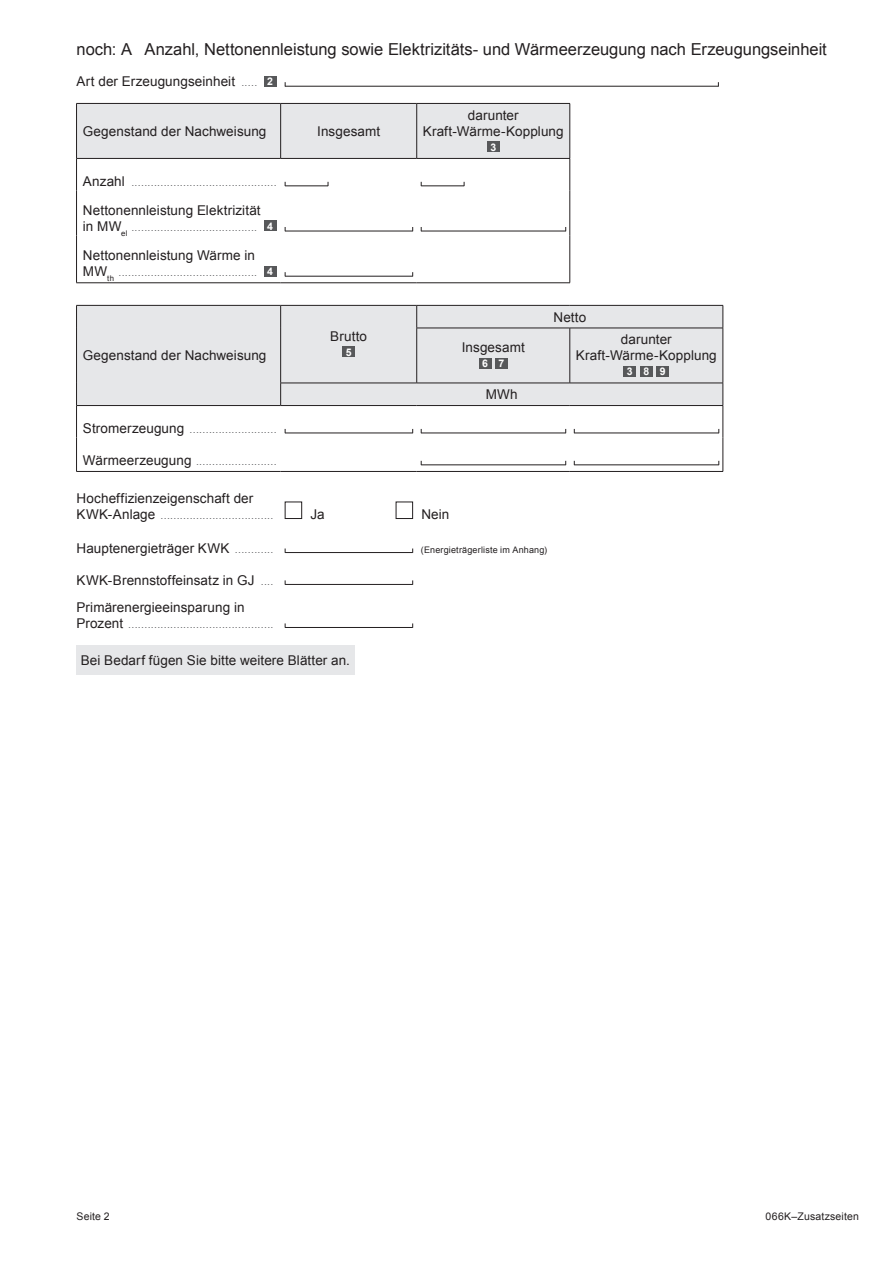
<style>
.page{position:relative;width:893px;height:1263px;background:#fff}
.page>*{position:absolute;margin:0;border:0;box-sizing:border-box;transform-origin:0 0}
.t1{font:16.5px "Arial";color:#231f20}
.t2{font:13.5px/16.2px "Arial";letter-spacing:.005em;color:#231f20;text-align:center}
.t3{font:10.5px "Arial";color:#6c6d70}
.t4{font:10.5px "Arial";letter-spacing:.015em;color:#231f20}
.t5{font:700 10.5px "Arial";color:#fff}
.t6{font:9px "Arial";letter-spacing:.02em;color:#231f20}
.s1{font-size:10.5px;color:#6c6d70}
.s2{font-weight:700;font-size:10.5px;color:#fff}
.s3{font-size:13.5px;color:#231f20}
.s4{font-weight:700;color:#fff}
</style>
<div class="page">
<svg style="left:77px;top:103px;width:646px;height:302px;fill:#e6e7e9"></svg>
<hr style="left:76px;top:305px;width:205px;height:1px;background:#231f20">
<svg style="left:76px;top:306px;width:1px;height:22px"></svg>
<hr style="left:281px;top:305px;width:136px;height:1px;background:#231f20">
<svg style="left:280px;top:306px;width:1px;height:22px"></svg>
<hr style="left:76px;top:328px;width:1px;height:55px;background:#231f20">
<hr style="left:280px;top:328px;width:1px;height:55px;background:#231f20">
<svg style="left:76px;top:383px;width:1px;height:22px"></svg>
<hr style="left:417px;top:305px;width:153px;height:1px;background:#231f20">
<svg style="left:416px;top:306px;width:1px;height:22px"></svg>
<hr style="left:570px;top:305px;width:153px;height:1px;background:#231f20">
<svg style="left:723px;top:306px;width:1px;height:22px"></svg>
<hr style="left:416px;top:328px;width:154px;height:1px;background:#231f20">
<hr style="left:416px;top:328px;width:1px;height:55px;background:#231f20">
<hr style="left:570px;top:328px;width:153px;height:1px;background:#231f20">
<hr style="left:570px;top:328px;width:1px;height:55px;background:#231f20">
<hr style="left:723px;top:328px;width:1px;height:55px;background:#231f20">
<hr style="left:280px;top:383px;width:137px;height:1px;background:#231f20">
<svg style="left:280px;top:383px;width:1px;height:22px"></svg>
<hr style="left:417px;top:383px;width:153px;height:1px;background:#231f20">
<hr style="left:570px;top:383px;width:153px;height:1px;background:#231f20">
<hr style="left:76px;top:405px;width:205px;height:1px;background:#231f20">
<hr style="left:76px;top:406px;width:1px;height:31px;background:#231f20">
<hr style="left:281px;top:405px;width:136px;height:1px;background:#231f20">
<hr style="left:417px;top:405px;width:153px;height:1px;background:#231f20">
<hr style="left:570px;top:405px;width:153px;height:1px;background:#231f20">
<hr style="left:76px;top:437px;width:1px;height:34px;background:#231f20">
<hr style="left:76px;top:471px;width:205px;height:1px;background:#231f20">
<hr style="left:281px;top:471px;width:136px;height:1px;background:#231f20">
<hr style="left:417px;top:471px;width:153px;height:1px;background:#231f20">
<hr style="left:570px;top:471px;width:153px;height:1px;background:#231f20">
<hr style="left:76px;top:103px;width:205px;height:1px;background:#231f20">
<hr style="left:76px;top:104px;width:1px;height:54px;background:#231f20">
<hr style="left:281px;top:103px;width:136px;height:1px;background:#231f20">
<hr style="left:280px;top:104px;width:1px;height:54px;background:#231f20">
<hr style="left:417px;top:103px;width:153px;height:1px;background:#231f20">
<hr style="left:416px;top:104px;width:1px;height:54px;background:#231f20">
<hr style="left:570px;top:104px;width:1px;height:54px;background:#231f20">
<hr style="left:76px;top:158px;width:205px;height:1px;background:#231f20">
<hr style="left:76px;top:159px;width:1px;height:31px;background:#231f20">
<hr style="left:281px;top:158px;width:136px;height:1px;background:#231f20">
<hr style="left:417px;top:158px;width:153px;height:1px;background:#231f20">
<hr style="left:570px;top:159px;width:1px;height:31px;background:#231f20">
<hr style="left:76px;top:190px;width:1px;height:45px;background:#231f20">
<hr style="left:570px;top:190px;width:1px;height:45px;background:#231f20">
<hr style="left:76px;top:235px;width:1px;height:48px;background:#231f20">
<hr style="left:570px;top:235px;width:1px;height:48px;background:#231f20">
<hr style="left:76px;top:282px;width:205px;height:1px;background:#231f20">
<hr style="left:281px;top:282px;width:136px;height:1px;background:#231f20">
<hr style="left:417px;top:282px;width:153px;height:1px;background:#231f20">
<svg style="left:723px;top:383px;width:1px;height:22px"></svg>
<hr style="left:723px;top:406px;width:1px;height:31px;background:#231f20">
<hr style="left:723px;top:437px;width:1px;height:34px;background:#231f20">
<div style="left:264px;top:76px;width:12px;height:10px;background:#57585a"></div>
<hr style="left:285px;top:86px;width:434px;height:1px;background:#231f20">
<div style="left:487px;top:141px;width:13px;height:11px;background:#57585a"></div>
<div style="left:285px;top:163px;width:43px;height:23px;background:#fff"></div>
<hr style="left:285px;top:186px;width:43px;height:1px;background:#231f20">
<div style="left:421px;top:163px;width:43px;height:23px;background:#fff"></div>
<hr style="left:421px;top:186px;width:43px;height:1px;background:#231f20">
<div style="left:264px;top:221px;width:12px;height:10px;background:#57585a"></div>
<div style="left:285px;top:208px;width:128px;height:23px;background:#fff"></div>
<hr style="left:285px;top:231px;width:128px;height:1px;background:#231f20">
<div style="left:421px;top:208px;width:145px;height:23px;background:#fff"></div>
<hr style="left:421px;top:231px;width:145px;height:1px;background:#231f20">
<div style="left:264px;top:266px;width:12px;height:10px;background:#57585a"></div>
<div style="left:285px;top:253px;width:128px;height:23px;background:#fff"></div>
<hr style="left:285px;top:276px;width:128px;height:1px;background:#231f20">
<div style="left:342px;top:347px;width:13px;height:10px;background:#57585a"></div>
<div style="left:479px;top:358px;width:12px;height:10px;background:#57585a"></div>
<div style="left:495px;top:358px;width:13px;height:10px;background:#57585a"></div>
<div style="left:623px;top:366px;width:13px;height:11px;background:#57585a"></div>
<div style="left:640px;top:366px;width:13px;height:11px;background:#57585a"></div>
<div style="left:656px;top:366px;width:13px;height:11px;background:#57585a"></div>
<hr style="left:285px;top:433px;width:128px;height:1px;background:#231f20">
<hr style="left:421px;top:433px;width:145px;height:1px;background:#231f20">
<hr style="left:574px;top:433px;width:145px;height:1px;background:#231f20">
<hr style="left:421px;top:465px;width:145px;height:1px;background:#231f20">
<hr style="left:574px;top:465px;width:145px;height:1px;background:#231f20">
<div style="left:285px;top:502px;width:17px;height:17px;border:1px solid #231f20"></div>
<div style="left:396px;top:502px;width:17px;height:17px;border:1px solid #231f20"></div>
<hr style="left:285px;top:552px;width:128px;height:1px;background:#231f20">
<hr style="left:285px;top:584px;width:128px;height:1px;background:#231f20">
<hr style="left:285px;top:627px;width:128px;height:1px;background:#231f20">
<div style="left:77px;top:645px;width:278px;height:29px;background:#e6e7e9"></div>
<p class="t1" style="left:77px;top:38px;width:752px">noch: A Anzahl, Nettonennleistung sowie Elektrizitäts- und Wärmeerzeugung nach Erzeugungseinheit</p>
<p class="t2" style="left:77px;top:74px;width:198px">Art der Erzeugungseinheit <span class="s1">.....</span> <span class="s2">2</span></p>
<p class="t2" style="left:83px;top:123px;width:185px">Gegenstand der Nachweisung</p>
<p class="t2" style="left:317px;top:123px;width:64px">Insgesamt</p>
<p class="t2" style="left:423px;top:107px;width:142px">darunter<br>Kraft-Wärme-Kopplung</p>
<p class="t5" style="left:490px;top:140px;width:7px">3</p>
<p class="t3" style="left:83px;top:175px;width:195px"><span class="s3">Anzahl</span> .............................................</p>
<p class="t2" style="left:83px;top:202px;width:179px">Nettonennleistung Elektrizität</p>
<p class="t3" style="left:83px;top:221px;width:192px"><span class="s3">in MW</span><sub>el</sub> ....................................... <span class="s4">4</span></p>
<p class="t2" style="left:83px;top:247px;width:174px">Nettonennleistung Wärme in</p>
<p class="t3" style="left:83px;top:266px;width:192px"><span class="s3">MW</span><sub>th</sub> ........................................... <span class="s4">4</span></p>
<p class="t2" style="left:83px;top:348px;width:185px">Gegenstand der Nachweisung</p>
<p class="t2" style="left:330px;top:328px;width:38px">Brutto</p>
<p class="t5" style="left:346px;top:345px;width:7px">5</p>
<p class="t2" style="left:462px;top:340px;width:64px">Insgesamt</p>
<p class="t5" style="left:482px;top:356px;width:24px">6 7</p>
<p class="t2" style="left:486px;top:386px;width:33px">MWh</p>
<p class="t2" style="left:553px;top:309px;width:34px">Netto</p>
<p class="t2" style="left:576px;top:331px;width:142px">darunter<br>Kraft-Wärme-Kopplung</p>
<p class="t5" style="left:627px;top:364px;width:40px">389</p>
<p class="t3" style="left:83px;top:423px;width:195px"><span class="s3">Stromerzeugung</span> ...........................</p>
<p class="t3" style="left:83px;top:454px;width:195px"><span class="s3">Wärmeerzeugung</span> .........................</p>
<p class="t2" style="left:77px;top:490px;width:178px">Hocheffizienzeigenschaft der</p>
<p class="t3" style="left:77px;top:508px;width:198px"><span class="s3">KWK-Anlage</span> ...................................</p>
<p class="t2" style="left:310px;top:506px;width:16px">Ja</p>
<p class="t2" style="left:421px;top:506px;width:30px">Nein</p>
<p class="t2" style="left:77px;top:540px;width:198px">Hauptenergieträger KWK <span class="s1">............</span></p>
<p class="t6" style="left:421px;top:544px;width:128px">(Energieträgerliste im Anhang)</p>
<p class="t2" style="left:77px;top:567px;width:198px;line-height:26.8px;text-align:left">KWK-Brennstoffeinsatz in GJ <span class="s1">....<br></span>Primärenergieeinsparung in</p>
<p class="t3" style="left:77px;top:617px;width:198px"><span class="s3">Prozent</span> .............................................</p>
<p class="t2" style="left:81px;top:652px;width:271px">Bei Bedarf fügen Sie bitte weitere Blätter an.</p>
<p class="t4" style="left:77px;top:1210px;width:35px">Seite 2</p>
<p class="t4" style="left:766px;top:1210px;width:95px">066K–Zusatzseiten</p>
</div>
